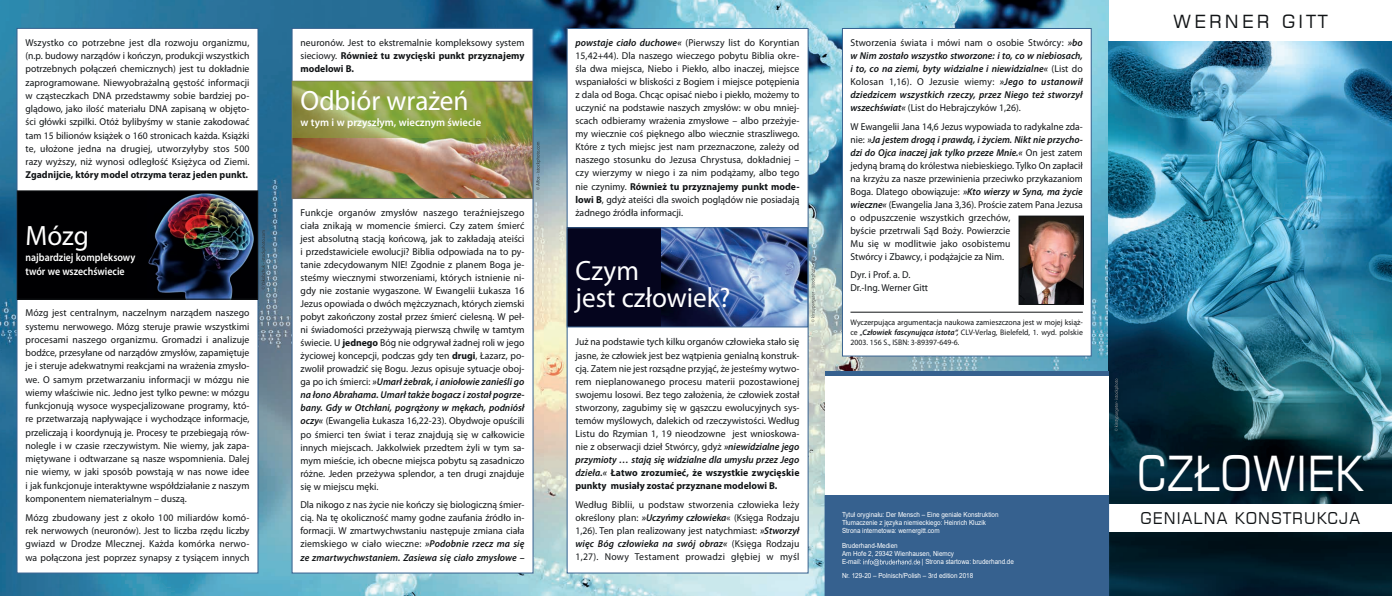
<style>
.page{position:relative;width:1392px;height:596px;background:#fff}
.page>*{position:absolute;margin:0;border:0;box-sizing:border-box;transform-origin:0 0}
.t1{font:48px "Square 721 BT";color:#fff;scale:.9 1}
.Überschrift_1{font:28px/27.1px "Myriad Pro";color:#fff}
.t2{font:18px "Square 721 BT";letter-spacing:.18em;color:#111416}
.t3{font:16px "Square 721 BT";letter-spacing:.07em;color:#111416;scale:.96 1}
.Überschrift_2{font:600 11px/13.2px "Myriad Pro";color:#fff;scale:.9 1}
.Überschrift_2-2{font:600 11px "Myriad Pro";color:#fff}
.t4{font:10px/13px "Myriad Pro";color:#111416;text-align:justify}
.t5{font:10px/13px "Myriad Pro";color:#111416;scale:.96 1}
.t6{font:italic 600 10px/13px "Myriad Pro";letter-spacing:.01em;color:#111416;text-align:justify}
.t7{font:8px/10.4px "Myriad Pro";color:#111416;text-align:justify}
.t8{font:7px/8.4px "Arial";color:#fff;scale:.9 1}
.s1{font-weight:700}
.s2{font-weight:600;font-style:italic}
.s3{font-weight:400;font-style:normal}
</style>
<div class="page">
<img style="left:0;top:0;width:1108px;height:595px">
<div style="left:17px;top:28px;width:241px;height:544px;background:#fff"></div>
<div style="left:292px;top:28px;width:241px;height:544px;background:#fff"></div>
<div style="left:567px;top:28px;width:241px;height:544px;background:#fff"></div>
<div style="left:842px;top:28px;width:249px;height:328px;background:#fff;border:1px solid #36618f"></div>
<img style="left:1109px;top:531px;width:283px;height:64px">
<img style="left:1109px;top:474px;width:283px;height:30px">
<img style="left:1021px;top:218px;width:60px;height:84px">
<div style="left:1019px;top:216px;width:64px;height:88px;border:1px solid #111416"></div>
<div style="left:824px;top:495px;width:285px;height:100px;background:#36618f"></div>
<div style="left:17px;top:191px;width:241px;height:108px;background:#000002"></div>
<img style="left:148px;top:193px;width:106px;height:104px">
<div style="left:17px;top:190px;width:241px;height:109px;border:1px solid #111416"></div>
<div style="left:567px;top:227px;width:241px;height:100px;background:#05051e"></div>
<img style="left:661px;top:229px;width:145px;height:96px">
<div style="left:567px;top:227px;width:241px;height:100px;border:1px solid #36618f"></div>
<img style="left:294px;top:83px;width:237px;height:113px">
<div style="left:292px;top:81px;width:241px;height:117px;border:1px solid #766e67"></div>
<img style="left:1108px;top:42px;width:284px;height:432px">
<div style="left:824px;top:374px;width:284px;height:121px;background:#fff"></div>
<svg style="left:1114px;top:378px;width:5px;height:53px"></svg>
<svg style="left:261px;top:230px;width:5px;height:59px"></svg>
<svg style="left:536px;top:142px;width:4px;height:48px"></svg>
<svg style="left:811px;top:257px;width:5px;height:65px"></svg>
<div style="left:825px;top:371px;width:283px;height:5px;background:#36618f"></div>
<svg style="left:292px;top:81px;width:193px;height:56px;background:#91a34a"></svg>
<hr style="left:850px;top:311px;width:233px;height:1px;background:#111416">
<p class="t4" style="left:26px;top:36px;width:226px">Wszystko co potrzebne jest dla rozwoju organizmu, (n.p. budowy narządów i kończyn, produkcji wszystkich potrzebnych połączeń chemicznych) jest tu dokładnie zaprogramowane. Niewyobrażalną gęstość informacji w cząsteczkach DNA przedstawmy sobie bardziej po&shy;glądowo, jako ilość materiału DNA zapisaną w objęto&shy;ści główki szpilki. Otóż bylibyśmy w stanie zakodować tam 15 bilionów książek o 160 stronicach każda. Książki te, ułożone jedna na drugiej, utworzyłyby stos 500 razy wyższy, niż wynosi odległość Księżyca od Ziemi.<br><span class="s1">Zgadnijcie, który model otrzyma teraz jeden punkt.</span></p>
<p class="Überschrift_1" style="left:26px;top:222px;width:65px">Mózg</p>
<p class="Überschrift_2" style="left:26px;top:251px;width:124px">najbardziej kompleksowy twór we wszechświecie</p>
<p class="t4" style="left:26px;top:306px;width:226px">Mózg jest centralnym, naczelnym narządem naszego systemu nerwowego. Mózg steruje prawie wszystkimi procesami naszego organizmu. Gromadzi i analizuje bodźce, przesyłane od narządów zmysłów, zapamiętuje je i steruje adekwatnymi reakcjami na wrażenia zmysło&shy;we. O samym przetwarzaniu informacji w mózgu nie wiemy właściwie nic. Jedno jest tylko pewne: w mózgu funkcjonują wysoce wyspecjalizowane programy, któ&shy;re przetwarzają napływające i wychodzące informacje, przeliczają i koordynują je. Procesy te przebiegają rów&shy;nolegle i w czasie rzeczywistym. Nie wiemy, jak zapa&shy;miętywane i odtwarzane są nasze wspomnienia. Dalej nie wiemy, w jaki sposób powstają w nas nowe idee i jak funkcjonuje interaktywne współdziałanie z naszym komponentem niematerialnym – duszą.</p>
<p class="t4" style="left:26px;top:510px;width:225px">Mózg zbudowany jest z około 100 miliardów komó&shy;rek nerwowych (neuronów). Jest to liczba rzędu liczby gwiazd w Drodze Mlecznej. Każda komórka nerwo&shy;wa połączona jest poprzez synapsy z tysiącem innych</p>
<p class="t4" style="left:300px;top:36px;width:225px">neuronów. Jest to ekstremalnie kompleksowy system sieciowy. <span class="s1">Również tu zwycięski punkt przyznajemy modelowi B.</span></p>
<p class="Überschrift_1" style="left:300px;top:87px;width:170px">Odbiór wrażeń</p>
<p class="Überschrift_2-2" style="left:300px;top:115px;width:182px">w tym i w przyszłym, wiecznym świecie</p>
<p class="t4" style="left:300px;top:206px;width:226px">Funkcje organów zmysłów naszego teraźniejszego ciała znikają w momencie śmierci. Czy zatem śmierć jest absolutną stacją końcową, jak to zakładają ateiści i przedstawiciele ewolucji? Biblia odpowiada na to py&shy;tanie zdecydowanym NIE! Zgodnie z planem Boga je&shy;steśmy wiecznymi stworzeniami, których istnienie ni&shy;gdy nie zostanie wygaszone. W Ewangelii Łukasza 16<br>Jezus opowiada o dwóch mężczyznach, których ziemski pobyt zakończony został przez śmierć cielesną. W peł&shy;ni świadomości przeżywają pierwszą chwilę w tamtym świecie. U <span class="s1">jednego</span> Bóg nie odgrywał żadnej roli w jego życiowej koncepcji, podczas gdy ten <span class="s1">drugi</span>, Łazarz, po&shy;zwolił prowadzić się Bogu. Jezus opisuje sytuacje oboj&shy;ga po ich śmierci: <span class="s2">»Umarł żebrak, i aniołowie zanieśli go na łono Abrahama. Umarł także bogacz i został pogrze&shy;bany. Gdy w Otchłani, pogrążony w mękach, podniósł oczy«</span> (Ewangelia Łukasza 16,22-23). Obydwoje opuścili po śmierci ten świat i teraz znajdują się w całkowicie innych miejscach. Jakkolwiek przedtem żyli w tym sa&shy;mym mieście, ich obecne miejsca pobytu są zasadniczo różne. Jeden przeżywa splendor, a ten drugi znajduje się w miejscu męki.</p>
<p class="t4" style="left:300px;top:498px;width:226px">Dla nikogo z nas życie nie kończy się biologiczną śmier&shy;cią. Na tę okoliczność mamy godne zaufania źródło in&shy;formacji. W zmartwychwstaniu następuje zmiana ciała ziemskiego w ciało wieczne: <span class="s2">»Podobnie rzecz ma się ze zmartwychwstaniem. Zasiewa się ciało zmysłowe –</span></p>
<p class="t4" style="left:575px;top:36px;width:226px"><span class="s2">powstaje ciało duchowe«</span> (Pierwszy list do Koryntian 15,42+44). Dla naszego wieczego pobytu Biblia okre&shy;śla dwa miejsca, Niebo i Piekło, albo inaczej, miejsce wspaniałości w bliskości z Bogiem i miejsce potępienia z dala od Boga. Chcąc opisać niebo i piekło, możemy to uczynić na podstawie naszych zmysłów: w obu mniej&shy;scach odbieramy wrażenia zmysłowe – albo przeżyje&shy;my wiecznie coś pięknego albo wiecznie straszliwego.<br>Które z tych miejsc jest nam przeznaczone, zależy od naszego stosunku do Jezusa Chrystusa, dokładniej – czy wierzymy w niego i za nim podążamy, albo tego nie czynimy. <span class="s1">Również tu przyznajemy punkt mode&shy;lowi B</span>, gdyż ateiści dla swoich poglądów nie posiadają żadnego źródła informacji.</p>
<p class="Überschrift_1" style="left:575px;top:256px;width:157px">Czym<br>jest człowiek?</p>
<p class="t4" style="left:575px;top:335px;width:225px">Już na podstawie tych kilku organów człowieka stało się jasne, że człowiek jest bez wątpienia genialną konstruk&shy;cją. Zatem nie jest rozsądne przyjąć, że jesteśmy wytwo&shy;rem nieplanowanego procesu materii pozostawionej swojemu losowi. Bez tego założenia, że człowiek został stworzony, zagubimy się w gąszczu ewolucyjnych sys&shy;temów myślowych, dalekich od rzeczywistości. Według Listu do Rzymian 1, 19 nieodzowne jest wnioskowa&shy;nie z obserwacji dzieł Stwórcy, gdyż <span class="s2">»niewidzialne jego przymioty … stają się widzialne dla umysłu przez Jego dzieła.«</span> <span class="s1">Łatwo zrozumieć, że wszystkie zwycięskie punkty musiały zostać przyznane modelowi B.</span></p>
<p class="t4" style="left:575px;top:497px;width:225px">Według Biblii, u podstaw stworzenia człowieka leży określony plan: <span class="s2">»Uczyńmy człowieka</span>« (Księga Rodzaju 1,26). Ten plan realizowany jest natychmiast: <span class="s2">»Stworzył więc Bóg człowieka na swój obraz«</span> (Księga Rodzaju 1,27). Nowy Testament prowadzi głębiej w myśl</p>
<p class="t6" style="left:850px;top:36px;width:234px"><span class="s3">Stworzenia świata i mówi nam o osobie Stwórcy:</span> »bo w Nim zostało wszystko stworzone: i to, co w niebiosach, i to, co na ziemi, byty widzialne i niewidzialne« <span class="s3">(List do Kolosan 1,16). O Jezusie wiemy:</span> »Jego to ustanowił dziedzicem wszystkich rzeczy, przez Niego też stworzył wszechświat« <span class="s3">(List do Hebrajczyków 1,26).</span></p>
<p class="t5" style="left:850px;top:119px;width:244px">W Ewangelii Jana 14,6 Jezus wypowiada to radykalne zda&shy;nie: <span class="s2">»Ja jestem drogą i prawdą, i życiem. Nikt nie przycho&shy;dzi do Ojca inaczej jak tylko przeze Mnie.«</span> On jest zatem jedyną bramą do królestwa niebieskiego. Tylko On zapłacił na krzyżu za nasze przewinienia przeciwko przykazaniom Boga. Dlatego obowiązuje: <span class="s2">»Kto wierzy w Syna, ma życie wieczne«</span> (Ewangelia Jana 3,36). Proście zatem Pana Jezusa o odpuszczenie wszystkich grzechów,<br>byście przetrwali Sąd Boży. Powierzcie<br>Mu się w modlitwie jako osobistemu<br>Stwórcy i Zbawcy, i podążajcie za Nim.</p>
<p class="t4" style="left:850px;top:268px;width:79px">Dyr. i Prof. a. D.<br>Dr.-Ing. Werner Gitt</p>
<p class="t7" style="left:850px;top:316px;width:234px">Wyczerpująca argumentacja naukowa zamieszczona jest w mojej książ&shy;ce „<span class="s2">Człowiek fascynująca istota“,</span> CLV-Verlag, Bielefeld, 1. wyd. polskie 2003. 156 S., ISBN: 3-89397-649-6.</p>
<p class="t8" style="left:842px;top:509px;width:175px">Tytuł oryginału: Der Mensch – Eine geniale Konstruktion<br>Tłumaczenie z języka niemieckiego: Heinrich Kluzik<br>Strona internetowa: wernergitt.com</p>
<p class="t8" style="left:842px;top:540px;width:126px">Bruderhand-Medien<br>Am Hofe 2, 29342 Wienhausen, Niemcy<br>E-mail:</p>
<p class="t8" style="left:922px;top:557px;width:104px">| Strona startowa: bruderhand.de</p>
<p class="t8" style="left:842px;top:571px;width:147px">Nr. 129-20 – Polnisch/Polish – 3rd edition 2018</p>
<p class="t2" style="left:1173px;top:10px;width:156px">WERNER GITT</p>
<p class="t1" style="left:1137px;top:443px;width:253px">CZŁOWIEK</p>
<p class="t3" style="left:1140px;top:507px;width:230px">GENIALNA KONSTRUKCJA</p>
</div>
